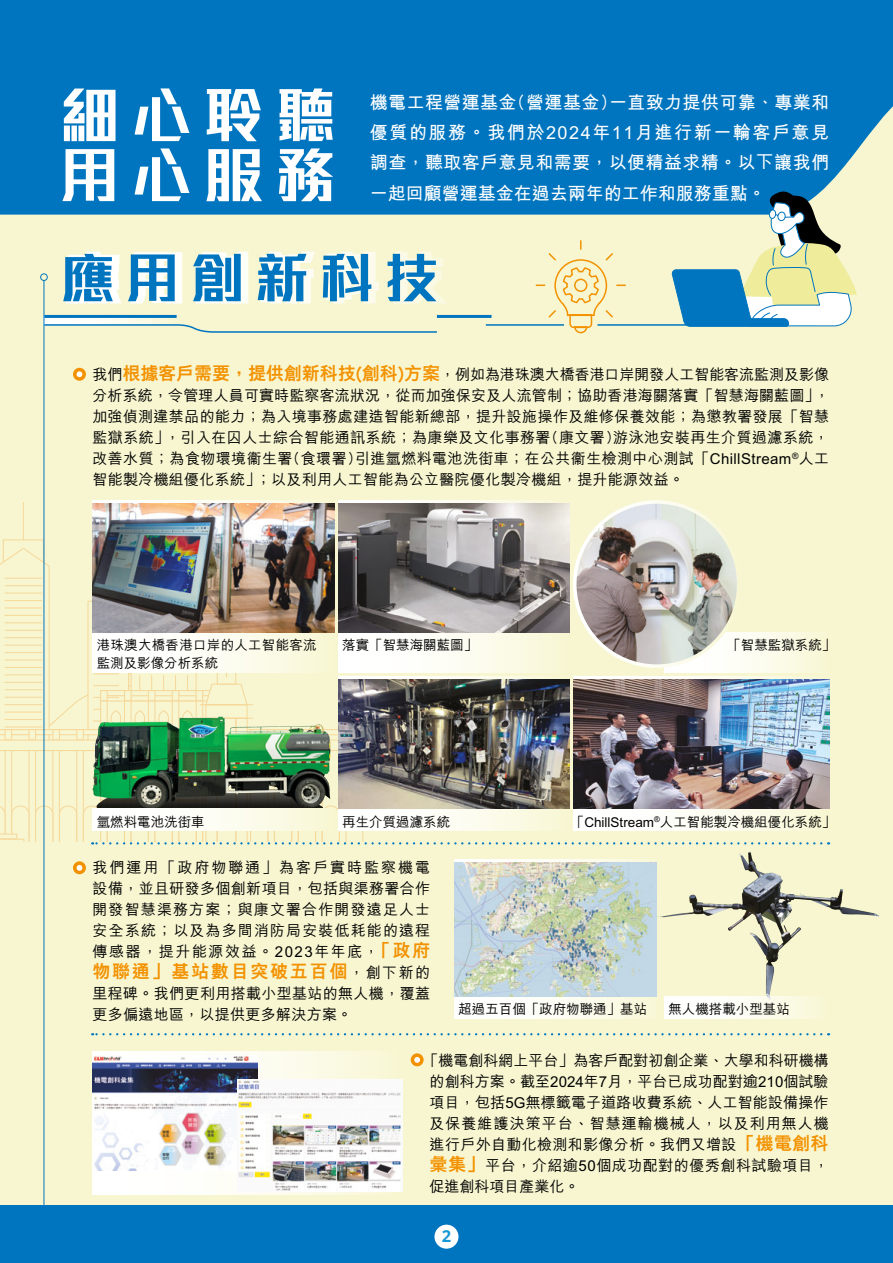
<style>
.page{position:relative;width:893px;height:1263px;background:#fff}
.page>*{position:absolute;margin:0;border:0;box-sizing:border-box;transform-origin:0 0}
.t1{font:700 60px/60px "M Stiff Hei HK";letter-spacing:.2em;color:#fff}
.t2{font:700 54px "M Stiff Hei HK";letter-spacing:.2em;color:#0075bf}
.t3{font:700 18px/30.5px "M Hei HK";letter-spacing:.01em;color:#fff;text-align:justify}
.t4{font:800 18px "M Hei HK";letter-spacing:.095em;color:#f39200}
.t5{font:700 16.5px "Open Sans";color:#1899d6}
.t6{font:500 15px/21px "M Hei HK";letter-spacing:.025em;color:#000;text-align:justify}
.t7{font:500 13.5px "M Hei HK";color:#000}
.t8{font:500 13.5px/18px "M Hei HK";letter-spacing:.02em;color:#000}
.s1{font-weight:800;font-size:18px;color:#f39200}
.s2{font-weight:500;font-size:15px;color:#000}
</style>
<div class="page">
<div style="left:0;top:0;width:893px;height:1240px;background:#f7f6d1"></div>
<hr style="left:892px;top:0;width:1px;height:1240px;background:#feebd3">
<div style="left:0;top:0;width:893px;height:215px;background:#0075bf"></div>
<div style="left:0;top:1205px;width:893px;height:58px;background:#0075bf"></div>
<hr style="left:23px;top:502px;width:1px;height:38px;background:#fee0bc">
<div style="left:92px;top:1052px;width:311px;height:143px;background:linear-gradient(to right,#fff,#f9f8d9)"></div>
<img style="left:92px;top:503px;width:243px;height:5px">
<img style="left:338px;top:503px;width:232px;height:5px">
<svg style="left:92px;top:1033px;width:729px;height:2px"></svg>
<svg style="left:535px;top:240px;width:91px;height:94px"></svg>
<img style="left:92px;top:1055px;width:166px;height:115px">
<img style="left:238px;top:1080px;width:165px;height:112px">
<svg style="left:45px;top:318px;width:116px;height:5px"></svg>
<hr style="left:44px;top:315px;width:133px;height:3px;background:#0075bf">
<hr style="left:437px;top:315px;width:55px;height:3px;background:#0075bf">
<hr style="left:486px;top:324px;width:78px;height:2px;background:#0075bf">
<svg style="left:43px;top:323px;width:394px;height:10px"></svg>
<hr style="left:597px;top:324px;width:219px;height:2px;background:#0075bf">
<svg style="left:73px;top:368px;width:13px;height:13px"></svg>
<svg style="left:77px;top:371px;width:5px;height:6px"></svg>
<svg style="left:73px;top:861px;width:13px;height:13px"></svg>
<svg style="left:77px;top:865px;width:5px;height:6px"></svg>
<div style="left:411px;top:1053px;width:13px;height:13px;background:#f39200;border-radius:50%"></div>
<svg style="left:414px;top:1057px;width:6px;height:6px"></svg>
<svg style="left:672px;top:187px;width:185px;height:140px"></svg>
<img style="left:821px;top:680px;width:8px;height:128px">
<img style="left:0;top:508px;width:821px;height:336px">
<img style="left:92px;top:716px;width:238px;height:92px">
<div style="left:454px;top:859px;width:202px;height:159px;background:linear-gradient(to right,#fff,#f9f8dd)"></div>
<img style="left:454px;top:862px;width:202px;height:134px">
<div style="left:664px;top:996px;width:165px;height:22px;background:linear-gradient(to right,#fff,#f9f8da)"></div>
<img style="left:657px;top:852px;width:141px;height:147px">
<div style="left:92px;top:808px;width:243px;height:23px;background:linear-gradient(to right,#fff,#f9f8d9)"></div>
<div style="left:434px;top:1225px;width:24px;height:24px;background:#fff;border-radius:50%"></div>
<hr style="left:44px;top:281px;width:1px;height:982px;background:#0075bf">
<div style="left:40px;top:273px;width:8px;height:8px;border:1px solid #0075bf;border-radius:50%"></div>
<h1 class="t1" style="left:60px;top:85px;width:277px">細心聆聽用心服務</h1>
<p class="t3" style="left:370px;top:85px;width:461px">機電工程營運基金(營運基金)一直致力提供可靠、專業和優質的服務。我們於2024年11月進行新一輪客戶意見調查，聽取客戶意見和需要，以便精益求精。以下讓我們一起回顧營運基金在過去兩年的工作和服務重點。</p>
<h2 class="t2" style="left:61px;top:252px;width:380px">應用創新科技</h2>
<p class="t6" style="left:92px;top:362px;width:738px">我們<span class="s1">根據客戶需要，提供創新科技(創科)方案</span>，例如為港珠澳大橋香港口岸開發人工智能客流監測及影像分析系統，令管理人員可實時監察客流狀況，從而加強保安及人流管制；協助香港海關落實「智慧海關藍圖」，加強偵測違禁品的能力；為入境事務處建造智能新總部，提升設施操作及維修保養效能；為懲教署發展「智慧監獄系統」，引入在囚人士綜合智能通訊系統；為康樂及文化事務署(康文署)游泳池安裝再生介質過濾系統，改善水質；為食物環境衞生署(食環署)引進氫燃料電池洗街車；在公共衞生檢測中心測試「ChillStream<sup>®</sup>人工智能製冷機組優化系統」；以及利用人工智能為公立醫院優化製冷機組，提升能源效益。</p>
<p class="t8" style="left:97px;top:635px;width:222px">港珠澳大橋香港口岸的人工智能客流監測及影像分析系統</p>
<p class="t7" style="left:342px;top:635px;width:137px">落實「智慧海關藍圖」</p>
<p class="t7" style="left:727px;top:635px;width:110px">「智慧監獄系統」</p>
<p class="t7" style="left:97px;top:812px;width:109px">氫燃料電池洗街車</p>
<p class="t7" style="left:342px;top:812px;width:109px">再生介質過濾系統</p>
<p class="t7" style="left:571px;top:812px;width:266px">「ChillStream<sup>®</sup>人工智能製冷機組優化系統」</p>
<p class="t6" style="left:92px;top:856px;width:339px">我們運用「政府物聯通」為客戶實時監察機電設備，並且研發多個創新項目，包括與渠務署合作開發智慧渠務方案；與康文署合作開發遠足人士安全系統；以及為多間消防局安裝低耗能的遠程傳感器，提升能源效益。2023年年底，<span class="s1">「政府</span></p>
<p class="t4" style="left:92px;top:963px;width:339px">物聯通」基站數目突破五百個<span class="s2">，創下新的</span></p>
<p class="t6" style="left:92px;top:982px;width:339px">里程碑。我們更利用搭載小型基站的無人機，覆蓋更多偏遠地區，以提供更多解決方案。</p>
<p class="t7" style="left:458px;top:999px;width:190px">超過五百個「政府物聯通」基站</p>
<p class="t7" style="left:668px;top:999px;width:123px">無人機搭載小型基站</p>
<p class="t6" style="left:430px;top:1048px;width:401px;text-indent:-6px">「機電創科網上平台」為客戶配對初創企業、大學和科研機構的創科方案。截至2024年7月，平台已成功配對逾210個試驗項目，包括5G無標籤電子道路收費系統、人工智能設備操作及保養維護決策平台、智慧運輸機械人，以及利用無人機進行戶外自動化檢測和影像分析。我們又增設<span class="s1">「機電創科彙集」</span>平台，介紹逾50個成功配對的優秀創科試驗項目，促進創科項目產業化。</p>
<p class="t5" style="left:442px;top:1225px;width:11px">2</p>
</div>
